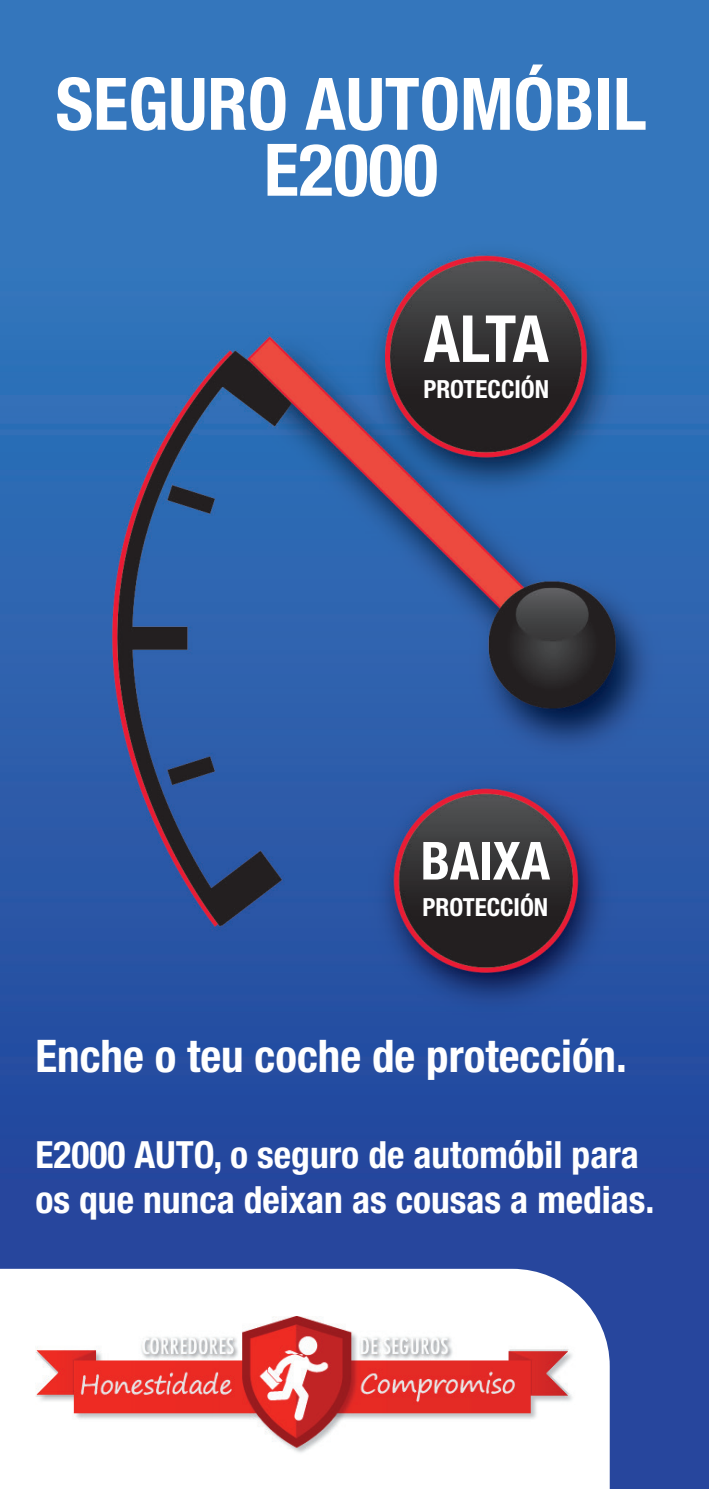
<style>
.page{position:relative;width:709px;height:1489px;background:#fff}
.page>*{position:absolute;margin:0;border:0;box-sizing:border-box;transform-origin:0 0}
.t1{font:700 condensed 72.5px/66px "Helvetica Neue LT Std";color:#fff;text-align:center}
.t2{font:700 condensed 65px "Helvetica Neue LT Std";color:#fff}
.t3{font:700 condensed 52.5px "Helvetica Neue LT Std";color:#fff}
.t4{font:700 condensed 45px "Helvetica Neue LT Std";color:#fff}
.t5{font:700 condensed 37.5px/45px "Helvetica Neue LT Std";color:#fff}
.t6{font:700 condensed 25px "Helvetica Neue LT Std";color:#fff}
</style>
<div class="page">
<img style="left:0;top:0;width:709px;height:1488px">
<svg style="left:0;top:1268px;width:609px;height:220px"></svg>
<img style="left:36px;top:1316px;width:540px;height:137px">
<h1 class="t1" style="left:55px;top:70px;width:592px">SEGURO AUTOMÓBIL<br>E2000</h1>
<h2 class="t2" style="left:423px;top:299px;width:127px">ALTA</h2>
<p class="t6" style="left:423px;top:374px;width:127px">PROTECCIÓN</p>
<h3 class="t3" style="left:421px;top:829px;width:131px">BAIXA</h3>
<p class="t6" style="left:422px;top:891px;width:127px">PROTECCIÓN</p>
<p class="t4" style="left:36px;top:1029px;width:593px">Enche o teu coche de protección.</p>
<p class="t5" style="left:36px;top:1131px;width:620px">E2000 AUTO, o seguro de automóbil para os que nunca deixan as cousas a medias.</p>
</div>
